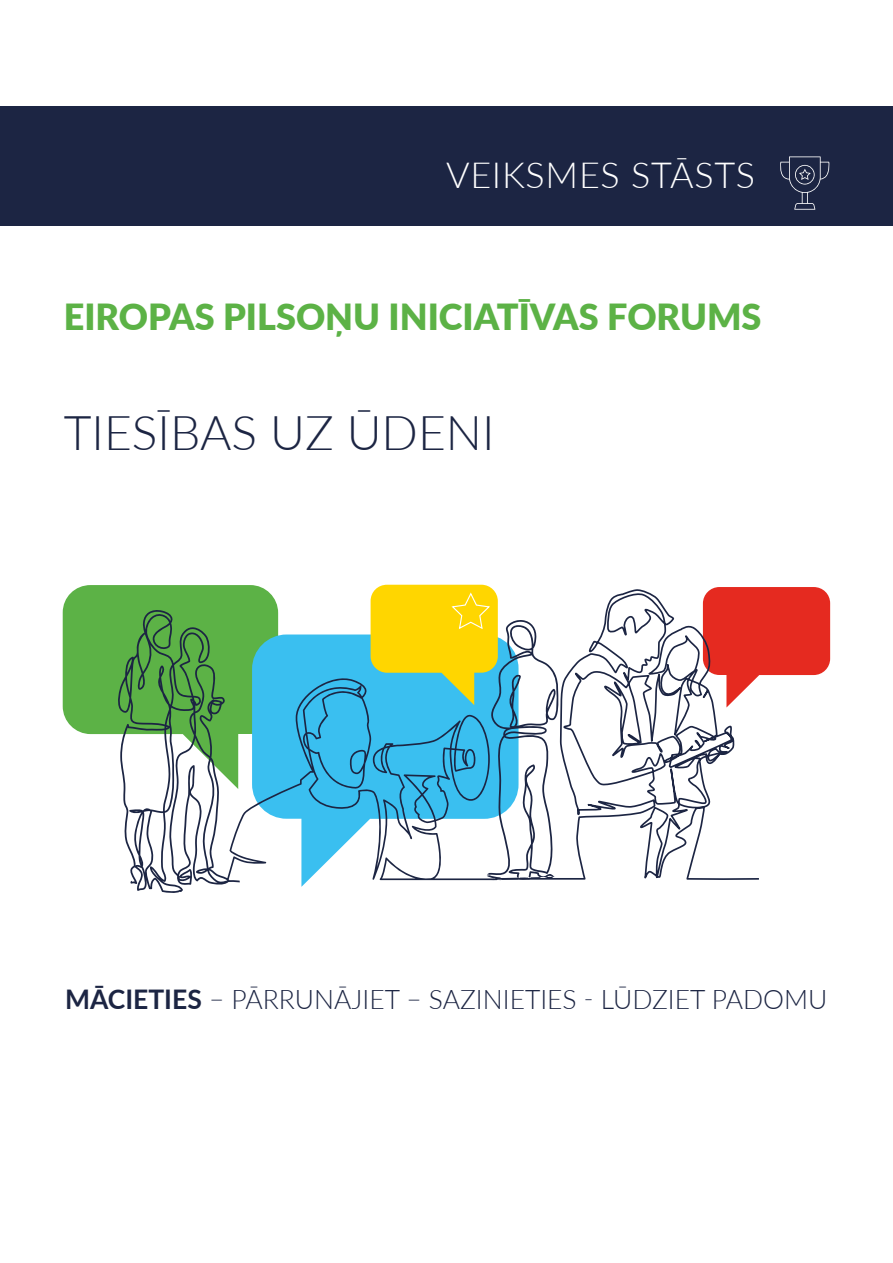
<style>
.page{position:relative;width:893px;height:1263px;background:#fff}
.page>*{position:absolute;margin:0;border:0;box-sizing:border-box;transform-origin:0 0}
.t1{font:300 48px "Lato";color:#1c2543}
.t2{font:900 36px "Lato";color:#5cb246}
.t3{font:300 36px "Lato";letter-spacing:.02em;color:#fff}
.t4{font:300 27px "Lato";color:#1c2543}
.s1{font-weight:700}
</style>
<div class="page">
<div style="left:0;top:106px;width:893px;height:119px;background:#1c2543"></div>
<svg style="left:278px;top:634px;width:216px;height:253px;fill:#3abff0"></svg>
<div style="left:714px;top:587px;width:116px;height:89px;background:#e52a20"></div>
<svg style="left:494px;top:588px;width:267px;height:293px"></svg>
<svg style="left:63px;top:585px;width:215px;height:308px"></svg>
<svg style="left:226px;top:676px;width:145px;height:204px;fill:#3abff0"></svg>
<svg style="left:371px;top:585px;width:188px;height:295px"></svg>
<svg style="left:780px;top:156px;width:50px;height:54px"></svg>
<h2 class="t3" style="left:446px;top:150px;width:310px">VEIKSMES STĀSTS</h2>
<h2 class="t2" style="left:64px;top:290px;width:699px">EIROPAS PILSOŅU INICIATĪVAS FORUMS</h2>
<h1 class="t1" style="left:64px;top:400px;width:432px">TIESĪBAS UZ ŪDENI</h1>
<p class="t4" style="left:65px;top:981px;width:764px"><span class="s1">MĀCIETIES</span> – PĀRRUNĀJIET – SAZINIETIES - LŪDZIET PADOMU</p>
</div>
